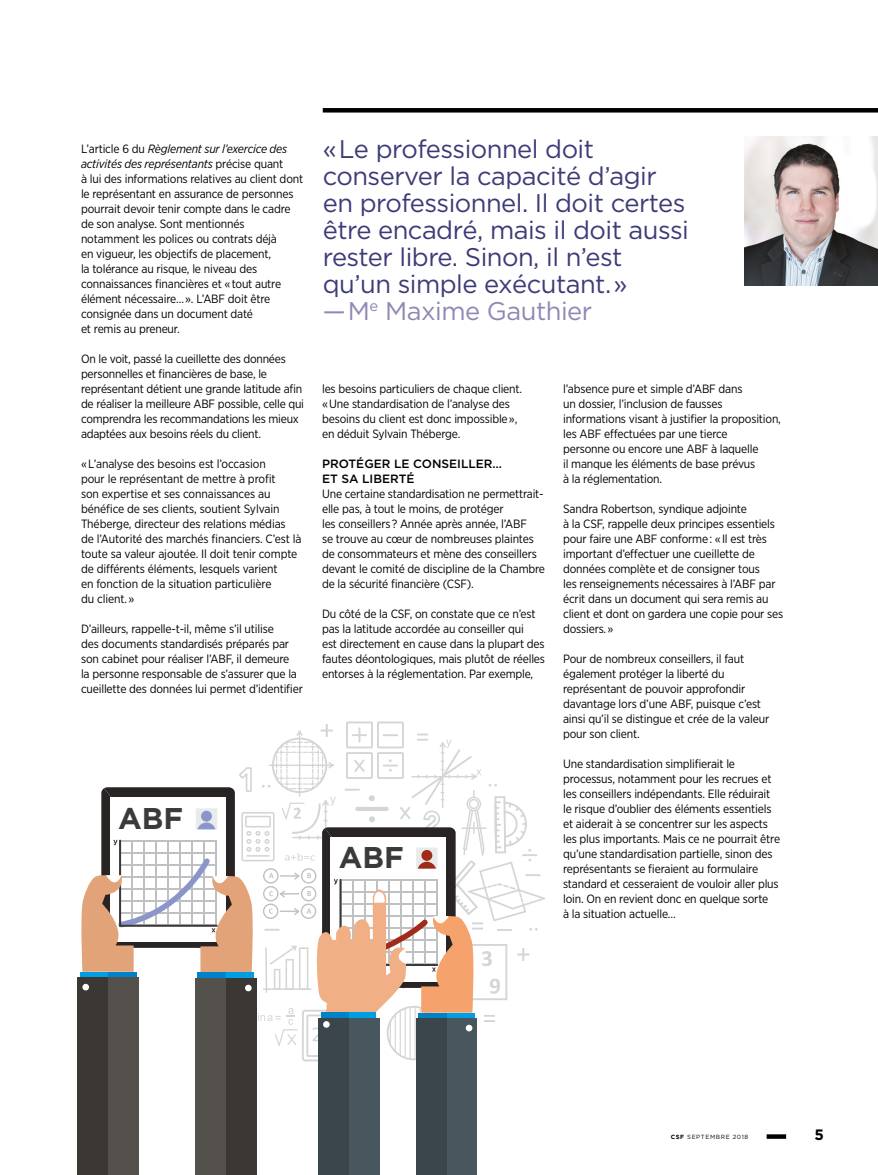
<style>
.page{position:relative;width:878px;height:1175px;background:#fff}
.page>*{position:absolute;margin:0;border:0;box-sizing:border-box;transform-origin:0 0}
.t1{font:700 30px "Gotham";color:#393a39}
.Exergue_2_17pt{font:25.5px/27px "Gotham";letter-spacing:-.02em;color:#3c3b78}
.Exergue_2_17pt-2{font:25.5px "Gotham";letter-spacing:-.02em;color:#8e88b3}
.t2{font:700 15px "Gotham";color:#000}
.Texte_courant{font:12px/15px "Gotham Narrow";letter-spacing:-.015em;color:#000}
.Sous-titre_-_Texte_c{font:500 12px/15px "Gotham";color:#000}
.t3{font:6px "Gotham";letter-spacing:.1em;color:#000}
.s1{font-style:italic}
.s2{font-weight:700}
</style>
<div class="page">
<svg style="left:766px;top:1134px;width:20px;height:4px"></svg>
<div style="left:226px;top:978px;width:30px;height:196px;background:#3b3733"></div>
<div style="left:195px;top:978px;width:31px;height:196px;background:#54504b"></div>
<div style="left:78px;top:977px;width:30px;height:197px;background:#3b3733"></div>
<div style="left:108px;top:977px;width:31px;height:197px;background:#54504b"></div>
<div style="left:447px;top:1018px;width:30px;height:156px;background:#47575d"></div>
<div style="left:416px;top:1018px;width:31px;height:156px;background:#3a464c"></div>
<div style="left:349px;top:1018px;width:30px;height:156px;background:#47575d"></div>
<div style="left:318px;top:1018px;width:31px;height:156px;background:#3a464c"></div>
<svg style="left:80px;top:721px;width:465px;height:341px"></svg>
<hr style="left:323px;top:108px;width:555px;height:4px;background:#000">
<img style="left:744px;top:136px;width:134px;height:150px">
<p class="Texte_courant" style="left:81px;top:141px;width:224px">L’article 6 du <span class="s1">Règlement sur l’exercice des activités des représentants</span> précise quant<br>à lui des informations relatives au client dont le représentant en assurance de personnes pourrait devoir tenir compte dans le cadre de son analyse. Sont mentionnés notamment les polices ou contrats déjà<br>en vigueur, les objectifs de placement,<br>la tolérance au risque, le niveau des connaissances financières et « tout autre élément nécessaire… ». L’ABF doit être consignée dans un document daté<br>et remis au preneur.</p>
<p class="Texte_courant" style="left:81px;top:351px;width:224px">On le voit, passé la cueillette des données personnelles et financières de base, le représentant détient une grande latitude afin de réaliser la meilleure ABF possible, celle qui comprendra les recommandations les mieux adaptées aux besoins réels du client.</p>
<p class="Texte_courant" style="left:81px;top:456px;width:222px">« L’analyse des besoins est l’occasion<br>pour le représentant de mettre à profit<br>son expertise et ses connaissances au bénéfice de ses clients, soutient Sylvain Théberge, directeur des relations médias de l’Autorité des marchés financiers. C’est là toute sa valeur ajoutée. Il doit tenir compte de différents éléments, lesquels varient<br>en fonction de la situation particulière<br>du client. »</p>
<p class="Texte_courant" style="left:81px;top:621px;width:223px">D’ailleurs, rappelle-t-il, même s’il utilise<br>des documents standardisés préparés par son cabinet pour réaliser l’ABF, il demeure<br>la personne responsable de s’assurer que la cueillette des données lui permet d’identifier</p>
<p class="t1" style="left:118px;top:801px;width:66px">ABF</p>
<p class="Exergue_2_17pt" style="left:323px;top:135px;width:368px">«Le professionnel doit conserver la capacité d’agir en professionnel. Il doit certes être encadré, mais il doit aussi rester libre. Sinon, il n’est qu’un simple exécutant.»</p>
<p class="Exergue_2_17pt-2" style="left:323px;top:297px;width:271px">—M<sup>e</sup> Maxime Gauthier</p>
<p class="Texte_courant" style="left:322px;top:381px;width:201px">les besoins particuliers de chaque client. « Une standardisation de l’analyse des besoins du client est donc impossible », en déduit Sylvain Théberge.</p>
<p class="Sous-titre_-_Texte_c" style="left:322px;top:456px;width:181px">PROTÉGER LE CONSEILLER…<br>ET SA LIBERTÉ</p>
<p class="Texte_courant" style="left:322px;top:486px;width:224px">Une certaine standardisation ne permettrait&shy;elle pas, à tout le moins, de protéger<br>les conseillers ? Année après année, l’ABF<br>se trouve au cœur de nombreuses plaintes de consommateurs et mène des conseillers devant le comité de discipline de la Chambre de la sécurité financière (CSF).</p>
<p class="Texte_courant" style="left:322px;top:606px;width:224px">Du côté de la CSF, on constate que ce n’est pas la latitude accordée au conseiller qui<br>est directement en cause dans la plupart des fautes déontologiques, mais plutôt de réelles entorses à la réglementation. Par exemple,</p>
<p class="t1" style="left:339px;top:840px;width:66px">ABF</p>
<p class="Texte_courant" style="left:563px;top:381px;width:219px">l’absence pure et simple d’ABF dans<br>un dossier, l’inclusion de fausses informations visant à justifier la proposition, les ABF effectuées par une tierce<br>personne ou encore une ABF à laquelle<br>il manque les éléments de base prévus<br>à la réglementation.</p>
<p class="Texte_courant" style="left:563px;top:501px;width:222px">Sandra Robertson, syndique adjointe<br>à la CSF, rappelle deux principes essentiels pour faire une ABF conforme : « Il est très important d’effectuer une cueillette de données complète et de consigner tous<br>les renseignements nécessaires à l’ABF par écrit dans un document qui sera remis au client et dont on gardera une copie pour ses dossiers. »</p>
<p class="Texte_courant" style="left:563px;top:651px;width:207px">Pour de nombreux conseillers, il faut également protéger la liberté du représentant de pouvoir approfondir davantage lors d’une ABF, puisque c’est ainsi qu’il se distingue et crée de la valeur pour son client.</p>
<p class="Texte_courant" style="left:563px;top:756px;width:218px">Une standardisation simplifierait le processus, notamment pour les recrues et les conseillers indépendants. Elle réduirait le risque d’oublier des éléments essentiels et aiderait à se concentrer sur les aspects les plus importants. Mais ce ne pourrait être qu’une standardisation partielle, sinon des représentants se fieraient au formulaire standard et cesseraient de vouloir aller plus loin. On en revient donc en quelque sorte<br>à la situation actuelle…</p>
<p class="t3" style="left:670px;top:1133px;width:79px"><span class="s2">CSF</span> SEPTEMBRE 2018</p>
<p class="t2" style="left:814px;top:1125px;width:11px">5</p>
</div>
